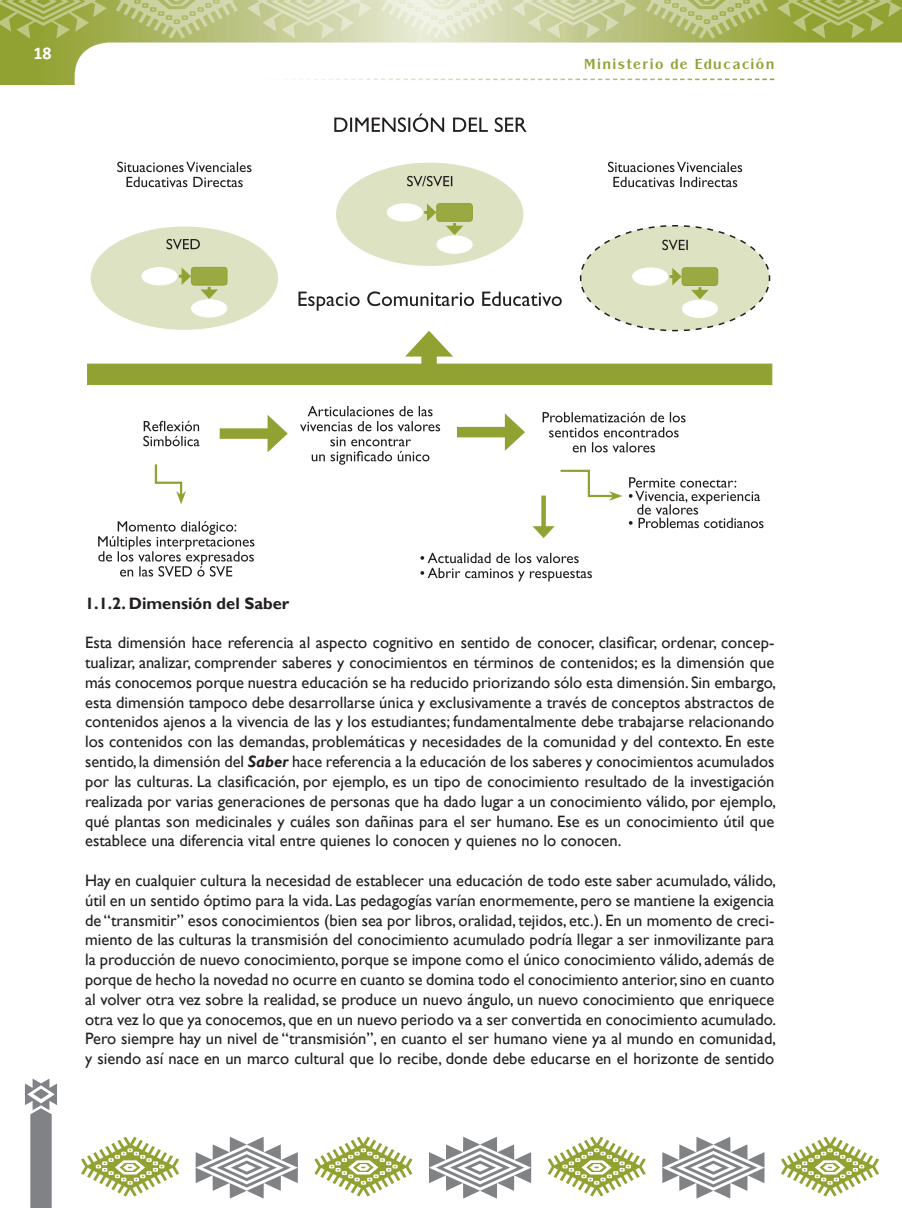
<style>
.page{position:relative;width:902px;height:1208px;background:#fff}
.page>*{position:absolute;margin:0;border:0;box-sizing:border-box;transform-origin:0 0}
.t1{font:700 18px "Calibri";color:#fff}
.Parrafos{font:16.5px/19.8px "Gill Sans";color:#231f20;text-align:justify}
.Parrafos-2{font:700 16.5px "Gill Sans";color:#231f20}
.t2{font:700 15px "Panache";letter-spacing:.1em;color:#92a232}
.s1{font-weight:700;font-style:italic}
</style>
<div class="page">
<svg style="left:0;top:0;width:901px;height:85px"></svg>
<svg style="left:25px;top:1078px;width:32px;height:130px"></svg>
<svg style="left:89px;top:79px;width:685px;height:1px"></svg>
<svg style="left:81px;top:1136px;width:98px;height:60px"></svg>
<svg style="left:314px;top:1136px;width:98px;height:60px"></svg>
<svg style="left:547px;top:1136px;width:98px;height:60px"></svg>
<svg style="left:781px;top:1136px;width:98px;height:60px"></svg>
<svg style="left:195px;top:1136px;width:103px;height:62px"></svg>
<svg style="left:429px;top:1136px;width:102px;height:62px"></svg>
<svg style="left:662px;top:1136px;width:102px;height:62px"></svg>
<svg style="left:381px;top:0;width:122px;height:39px;background:#e5e8cf"></svg>
<svg style="left:116px;top:0;width:122px;height:39px;background:#bbc380"></svg>
<svg style="left:645px;top:0;width:123px;height:39px;background:#b4be73"></svg>
<svg style="left:247px;top:0;width:125px;height:39px;background:#d2d7ac"></svg>
<svg style="left:0;top:0;width:107px;height:39px;background:#a3b052"></svg>
<svg style="left:776px;top:0;width:125px;height:39px;background:#9fad4b"></svg>
<svg style="left:512px;top:0;width:125px;height:39px;background:#cbd09e"></svg>
<svg style="left:334px;top:113px;width:192px;height:19px"></svg>
<svg style="left:298px;top:291px;width:263px;height:20px"></svg>
<svg style="left:117px;top:162px;width:134px;height:25px"></svg>
<svg style="left:608px;top:162px;width:134px;height:25px"></svg>
<div style="left:421px;top:346px;width:15px;height:27px;background:#92a232"></div>
<svg style="left:405px;top:331px;width:48px;height:25px"></svg>
<div style="left:87px;top:364px;width:685px;height:21px;background:#92a232"></div>
<div style="left:220px;top:428px;width:55px;height:11px;background:#92a232"></div>
<svg style="left:267px;top:415px;width:21px;height:37px"></svg>
<div style="left:457px;top:427px;width:56px;height:10px;background:#92a232"></div>
<svg style="left:505px;top:413px;width:20px;height:38px"></svg>
<div style="left:541px;top:495px;width:5px;height:35px;background:#92a232"></div>
<svg style="left:532px;top:526px;width:22px;height:12px"></svg>
<svg style="left:143px;top:421px;width:56px;height:25px"></svg>
<svg style="left:312px;top:437px;width:117px;height:28px"></svg>
<svg style="left:300px;top:406px;width:140px;height:25px"></svg>
<svg style="left:98px;top:521px;width:156px;height:55px"></svg>
<svg style="left:420px;top:553px;width:172px;height:28px"></svg>
<svg style="left:542px;top:412px;width:143px;height:40px"></svg>
<svg style="left:628px;top:477px;width:135px;height:51px"></svg>
<svg style="left:154px;top:464px;width:32px;height:40px"></svg>
<svg style="left:560px;top:469px;width:62px;height:32px"></svg>
<div style="left:90px;top:226px;width:189px;height:104px;background:#dde2c2;border-radius:50%"></div>
<div style="left:142px;top:267px;width:35px;height:18px;background:#fff;border-radius:50%"></div>
<div style="left:142px;top:267px;width:35px;height:18px;border:1px solid #fff;border-radius:50%"></div>
<div style="left:191px;top:300px;width:36px;height:17px;background:#fff;border-radius:50%"></div>
<div style="left:191px;top:299px;width:36px;height:18px;border:1px solid #fff;border-radius:50%"></div>
<svg style="left:179px;top:267px;width:12px;height:18px"></svg>
<svg style="left:200px;top:287px;width:18px;height:12px"></svg>
<div style="left:191px;top:267px;width:36px;height:18px;background:#9ba942;border-radius:3px"></div>
<div style="left:191px;top:267px;width:36px;height:18px;border:1px solid #92a232;border-radius:3px"></div>
<svg style="left:166px;top:239px;width:34px;height:10px"></svg>
<div style="left:335px;top:162px;width:189px;height:105px;background:#dde2c2;border-radius:50%"></div>
<div style="left:387px;top:204px;width:35px;height:17px;background:#fff;border-radius:50%"></div>
<div style="left:387px;top:203px;width:35px;height:18px;border:1px solid #fff;border-radius:50%"></div>
<div style="left:437px;top:236px;width:35px;height:17px;background:#fff;border-radius:50%"></div>
<div style="left:436px;top:236px;width:36px;height:17px;border:1px solid #fff;border-radius:50%"></div>
<svg style="left:424px;top:204px;width:12px;height:17px"></svg>
<svg style="left:446px;top:223px;width:17px;height:12px"></svg>
<div style="left:436px;top:203px;width:36px;height:18px;background:#9ba942;border-radius:3px"></div>
<div style="left:436px;top:203px;width:36px;height:18px;border:1px solid #92a232;border-radius:3px"></div>
<svg style="left:579px;top:225px;width:192px;height:107px"></svg>
<svg style="left:407px;top:176px;width:45px;height:10px"></svg>
<p class="t1" style="left:33px;top:41px;width:20px">18</p>
<p class="t2" style="left:584px;top:55px;width:192px">Ministerio de Educación</p>
<p class="Parrafos-2" style="left:85px;top:593px;width:206px">1.1.2. Dimensión del Saber</p>
<p class="Parrafos" style="left:85px;top:633px;width:692px">Esta dimensión hace referencia al aspecto cognitivo en sentido de conocer, clasificar, ordenar, concep&shy;tualizar, analizar, comprender saberes y conocimientos en términos de contenidos; es la dimensión que más conocemos porque nuestra educación se ha reducido priorizando sólo esta dimensión. Sin embargo, esta dimensión tampoco debe desarrollarse única y exclusivamente a través de conceptos abstractos de contenidos ajenos a la vivencia de las y los estudiantes; fundamentalmente debe trabajarse relacionando los contenidos con las demandas, problemáticas y necesidades de la comunidad y del contexto. En este sentido, la dimensión del <span class="s1">Saber</span> hace referencia a la educación de los saberes y conocimientos acumulados por las culturas. La clasificación, por ejemplo, es un tipo de conocimiento resultado de la investigación realizada por varias generaciones de personas que ha dado lugar a un conocimiento válido, por ejemplo, qué plantas son medicinales y cuáles son dañinas para el ser humano. Ese es un conocimiento útil que establece una diferencia vital entre quienes lo conocen y quienes no lo conocen.</p>
<p class="Parrafos" style="left:85px;top:870px;width:692px">Hay en cualquier cultura la necesidad de establecer una educación de todo este saber acumulado, válido, útil en un sentido óptimo para la vida. Las pedagogías varían enormemente, pero se mantiene la exigencia de “transmitir” esos conocimientos (bien sea por libros, oralidad, tejidos, etc.). En un momento de creci&shy;miento de las culturas la transmisión del conocimiento acumulado podría llegar a ser inmovilizante para la producción de nuevo conocimiento, porque se impone como el único conocimiento válido, además de porque de hecho la novedad no ocurre en cuanto se domina todo el conocimiento anterior, sino en cuanto al volver otra vez sobre la realidad, se produce un nuevo ángulo, un nuevo conocimiento que enriquece otra vez lo que ya conocemos, que en un nuevo periodo va a ser convertida en conocimiento acumulado.<br>Pero siempre hay un nivel de “transmisión”, en cuanto el ser humano viene ya al mundo en comunidad, y siendo así nace en un marco cultural que lo recibe, donde debe educarse en el horizonte de sentido</p>
</div>
